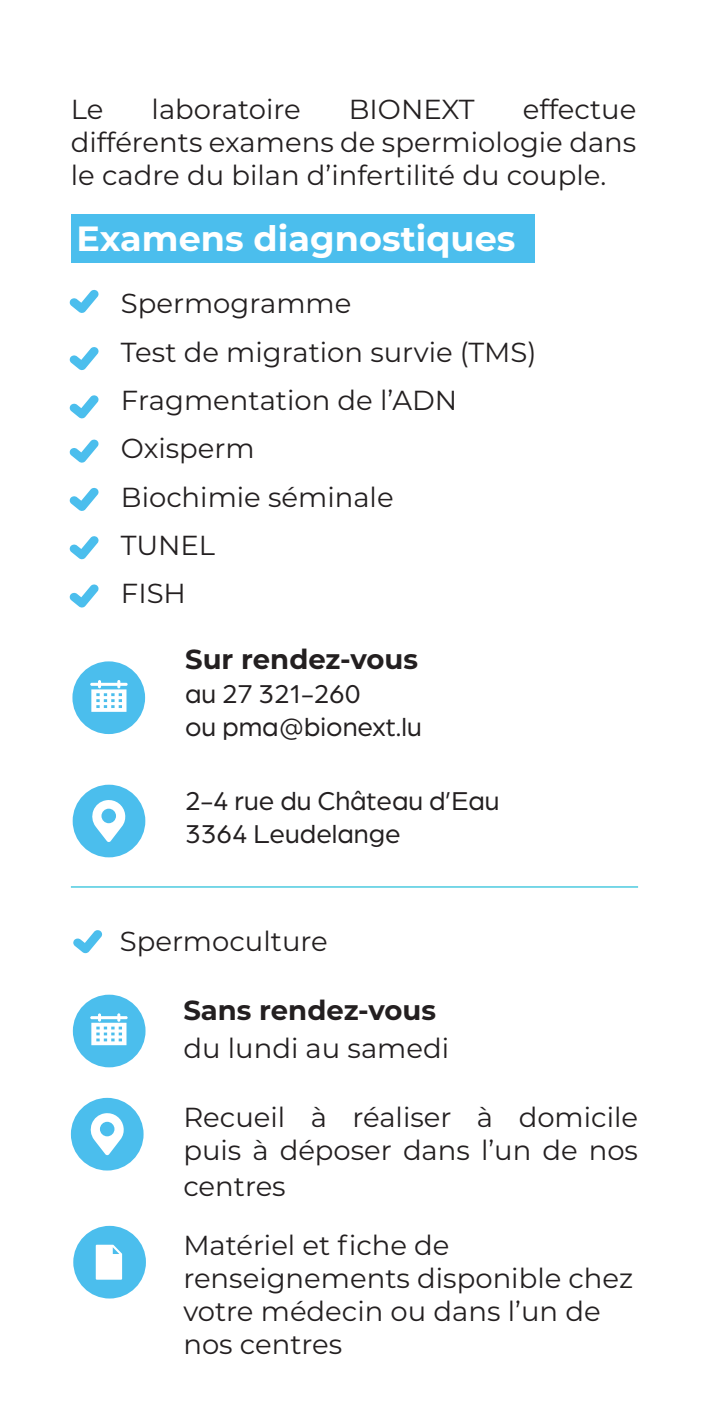
<style>
.page{position:relative;width:709px;height:1418px;background:#fff}
.page>*{position:absolute;margin:0;border:0;box-sizing:border-box;transform-origin:0 0}
.t1{font:700 35px "Montserrat";color:#fff}
.t2{font:27.5px/33px "Montserrat";color:#231f20}
.t3{font:27.5px/33px "Arboria";color:#231f20}
.t4{font:700 27.5px "Montserrat";color:#231f20}
</style>
<div class="page">
<div style="left:71px;top:214px;width:463px;height:48px;background:#4bbeed"></div>
<div style="left:72px;top:661px;width:73px;height:73px;background:#4bbeed;border-radius:50%"></div>
<svg style="left:69px;top:289px;width:30px;height:24px"></svg>
<svg style="left:69px;top:347px;width:30px;height:23px"></svg>
<svg style="left:69px;top:439px;width:30px;height:24px"></svg>
<svg style="left:69px;top:487px;width:30px;height:24px"></svg>
<svg style="left:90px;top:680px;width:38px;height:32px"></svg>
<div style="left:73px;top:784px;width:72px;height:73px;background:#4bbeed;border-radius:50%"></div>
<div style="left:73px;top:994px;width:72px;height:73px;background:#4bbeed;border-radius:50%"></div>
<svg style="left:73px;top:930px;width:30px;height:23px"></svg>
<svg style="left:90px;top:1013px;width:38px;height:32px"></svg>
<div style="left:71px;top:1097px;width:73px;height:73px;background:#4bbeed;border-radius:50%"></div>
<hr style="left:71px;top:886px;width:567px;height:1px;background:#29c0da">
<div style="left:73px;top:1225px;width:73px;height:73px;background:#4bbeed;border-radius:50%"></div>
<svg style="left:96px;top:1244px;width:26px;height:35px"></svg>
<svg style="left:92px;top:800px;width:34px;height:42px"></svg>
<svg style="left:90px;top:1113px;width:34px;height:42px"></svg>
<svg style="left:69px;top:395px;width:30px;height:24px"></svg>
<svg style="left:69px;top:536px;width:30px;height:24px"></svg>
<svg style="left:69px;top:584px;width:30px;height:24px"></svg>
<p class="t2" style="left:71px;top:92px;width:567px;text-align:justify;text-indent:452px">effectue différents examens de spermiologie dans le cadre du bilan d’infertilité du couple.</p>
<p class="t2" style="left:71px;top:92px;width:34px">Le</p>
<p class="t2" style="left:152px;top:92px;width:151px">laboratoire</p>
<p class="t2" style="left:349px;top:92px;width:127px">BIONEXT</p>
<p class="t1" style="left:77px;top:213px;width:440px">Examens diagnostiques</p>
<p class="t2" style="left:121px;top:286px;width:232px">Spermogramme</p>
<p class="t2" style="left:121px;top:334px;width:417px">Test de migration survie (TMS)</p>
<p class="t2" style="left:121px;top:383px;width:338px">Fragmentation de l’ADN</p>
<p class="t2" style="left:121px;top:431px;width:135px">Oxisperm</p>
<p class="t2" style="left:121px;top:479px;width:274px">Biochimie séminale</p>
<p class="t2" style="left:121px;top:527px;width:96px">TUNEL</p>
<p class="t2" style="left:121px;top:576px;width:66px">FISH</p>
<p class="t4" style="left:185px;top:640px;width:234px">Sur rendez-vous</p>
<p class="t3" style="left:185px;top:675px;width:238px">au 27 321-260<br>ou pma@bionext.lu</p>
<p class="t3" style="left:185px;top:783px;width:316px">2-4 rue du Château d’Eau<br>3364 Leudelange</p>
<p class="t2" style="left:120px;top:923px;width:209px">Spermoculture</p>
<p class="t4" style="left:183px;top:990px;width:254px">Sans rendez-vous</p>
<p class="t2" style="left:183px;top:1030px;width:267px">du lundi au samedi</p>
<p class="t2" style="left:183px;top:1099px;width:456px">Recueil à réaliser à domicile puis à déposer dans l’un de nos</p>
<p class="t2" style="left:183px;top:1168px;width:104px">centres</p>
<p class="t2" style="left:183px;top:1227px;width:451px">Matériel et fiche de renseignements disponible chez votre médecin ou dans l’un de nos centres</p>
</div>
